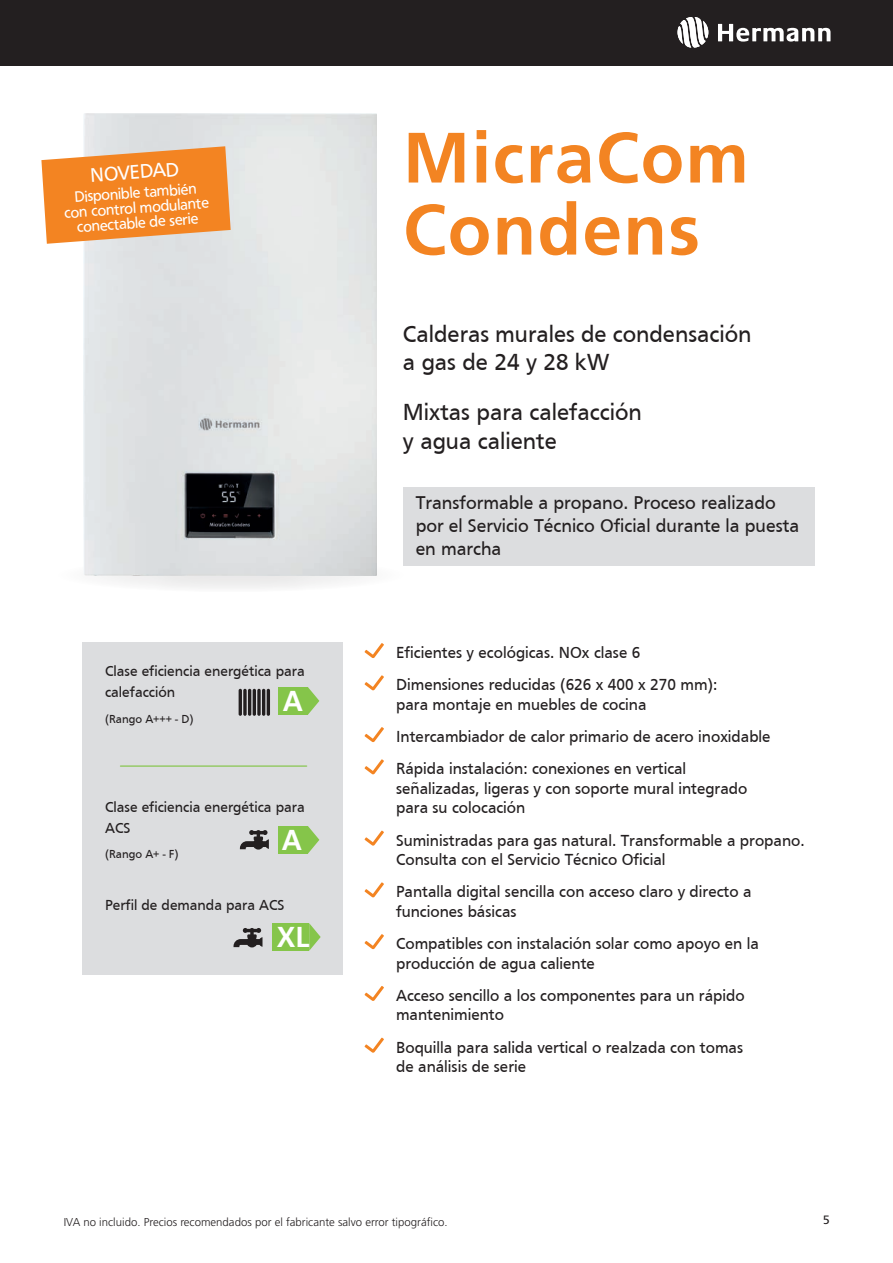
<style>
.page{position:relative;width:893px;height:1263px;background:#fff}
.page>*{position:absolute;margin:0;border:0;box-sizing:border-box;transform-origin:0 0}
.t1{font:700 71.1px "Frutiger LT Std";letter-spacing:.02em;color:#f38422}
.t2{font:700 28.8px "Frutiger LT Std";color:#fff}
.t3{font:24px/28.5px "Frutiger Normal";color:#231f20}
.t4{font:19.5px "Frutiger BQ";color:#fff}
.t5{font:19.05px/23px "Frutiger Normal";color:#231f20}
.t6{font:16.5px/19.5px "Frutiger Normal";color:#231f20}
.t7{font:15px/21px "Frutiger Normal";color:#231f20}
.t8{font:15px/15px "Frutiger BQ";color:#fff;text-align:center}
.t9{font:12px "Frutiger Normal";color:#231f20}
.t10{font:12px "Frutiger BQ";color:#231f20}
.t11{font:300 11.4px "Frutiger";color:#231f20}
</style>
<div class="page">
<div style="left:54px;top:558px;width:353px;height:34px;background:#f5f5f5;border-radius:50%"></div>
<img style="left:84px;top:114px;width:293px;height:462px">
<div style="left:403px;top:487px;width:411px;height:79px;background:#dcdddf"></div>
<svg style="left:365px;top:643px;width:19px;height:15px"></svg>
<svg style="left:365px;top:675px;width:19px;height:15px"></svg>
<svg style="left:365px;top:727px;width:19px;height:15px"></svg>
<svg style="left:365px;top:759px;width:19px;height:15px"></svg>
<svg style="left:365px;top:831px;width:19px;height:15px"></svg>
<svg style="left:365px;top:882px;width:19px;height:15px"></svg>
<svg style="left:365px;top:934px;width:19px;height:15px"></svg>
<svg style="left:365px;top:986px;width:19px;height:15px"></svg>
<svg style="left:365px;top:1038px;width:19px;height:15px"></svg>
<div style="left:82px;top:642px;width:261px;height:332px;background:#dcdddf"></div>
<svg style="left:234px;top:928px;width:28px;height:19px"></svg>
<div style="left:272px;top:923px;width:37px;height:28px;background:#85c54a"></div>
<svg style="left:309px;top:923px;width:12px;height:28px"></svg>
<div style="left:279px;top:687px;width:29px;height:28px;background:#85c54a"></div>
<svg style="left:308px;top:687px;width:11px;height:28px"></svg>
<hr style="left:239px;top:689px;width:3px;height:27px;background:#231f20;border-radius:2px">
<svg style="left:243px;top:689px;width:4px;height:27px"></svg>
<hr style="left:248px;top:689px;width:3px;height:27px;background:#231f20;border-radius:2px">
<hr style="left:253px;top:689px;width:3px;height:27px;background:#231f20;border-radius:2px">
<svg style="left:257px;top:689px;width:4px;height:27px"></svg>
<hr style="left:262px;top:689px;width:3px;height:27px;background:#231f20;border-radius:2px">
<hr style="left:267px;top:689px;width:3px;height:27px;background:#231f20;border-radius:2px">
<hr style="left:121px;top:765px;width:186px;height:2px;background:#85c54a">
<div style="left:279px;top:826px;width:29px;height:28px;background:#85c54a"></div>
<svg style="left:308px;top:826px;width:11px;height:28px"></svg>
<svg style="left:240px;top:830px;width:29px;height:19px"></svg>
<div style="left:0;top:0;width:893px;height:66px;background:#231f20"></div>
<svg style="left:718px;top:24px;width:112px;height:18px"></svg>
<svg style="left:677px;top:17px;width:31px;height:31px"></svg>
<svg style="left:41px;top:146px;width:190px;height:98px;background:#f19544"></svg>
<p class="t4" style="left:90px;top:164px;width:90px;rotate:-4deg">NOVEDAD</p>
<p class="t8" style="left:63px;top:190px;width:146px;rotate:-4deg">Disponible también con control modulante conectable de serie</p>
<p class="t7" style="left:105px;top:661px;width:201px">Clase eficiencia energética para calefacción</p>
<p class="t9" style="left:105px;top:712px;width:90px">(Rango A+++ - D)</p>
<p class="t2" style="left:283px;top:684px;width:22px">A</p>
<p class="t7" style="left:105px;top:796px;width:201px">Clase eficiencia energética para<br>ACS</p>
<p class="t9" style="left:105px;top:847px;width:75px">(Rango A+ - F)</p>
<p class="t2" style="left:282px;top:823px;width:22px">A</p>
<p class="t7" style="left:105px;top:894px;width:181px">Perfil de demanda para ACS</p>
<p class="t2" style="left:277px;top:920px;width:34px">XL</p>
<p class="t1" style="left:403px;top:116px;width:347px">MicraCom</p>
<p class="t1" style="left:403px;top:188px;width:299px">Condens</p>
<p class="t3" style="left:403px;top:319px;width:350px">Calderas murales de condensación a gas de 24 y 28 kW</p>
<p class="t3" style="left:403px;top:398px;width:240px">Mixtas para calefacción y agua caliente</p>
<p class="t5" style="left:416px;top:491px;width:385px">Transformable a propano. Proceso realizado por el Servicio Técnico Oficial durante la puesta en marcha</p>
<p class="t6" style="left:396px;top:643px;width:246px">Eficientes y ecológicas. NOx clase 6</p>
<p class="t6" style="left:396px;top:675px;width:323px">Dimensiones reducidas (626 x 400 x 270 mm): para montaje en muebles de cocina</p>
<p class="t6" style="left:396px;top:727px;width:376px">Intercambiador de calor primario de acero inoxidable</p>
<p class="t6" style="left:396px;top:759px;width:353px">Rápida instalación: conexiones en vertical señalizadas, ligeras y con soporte mural integrado para su colocación</p>
<p class="t6" style="left:396px;top:830px;width:410px">Suministradas para gas natural. Transformable a propano.<br>Consulta con el Servicio Técnico Oficial</p>
<p class="t6" style="left:396px;top:882px;width:357px">Pantalla digital sencilla con acceso claro y directo a funciones básicas</p>
<p class="t6" style="left:396px;top:934px;width:364px">Compatibles con instalación solar como apoyo en la producción de agua caliente</p>
<p class="t6" style="left:396px;top:985px;width:350px">Acceso sencillo a los componentes para un rápido mantenimiento</p>
<p class="t6" style="left:396px;top:1037px;width:348px">Boquilla para salida vertical o realzada con tomas de análisis de serie</p>
<p class="t11" style="left:64px;top:1215px;width:385px">IVA no incluido. Precios recomendados por el fabricante salvo error tipográfico.</p>
<p class="t10" style="left:823px;top:1212px;width:8px">5</p>
</div>
